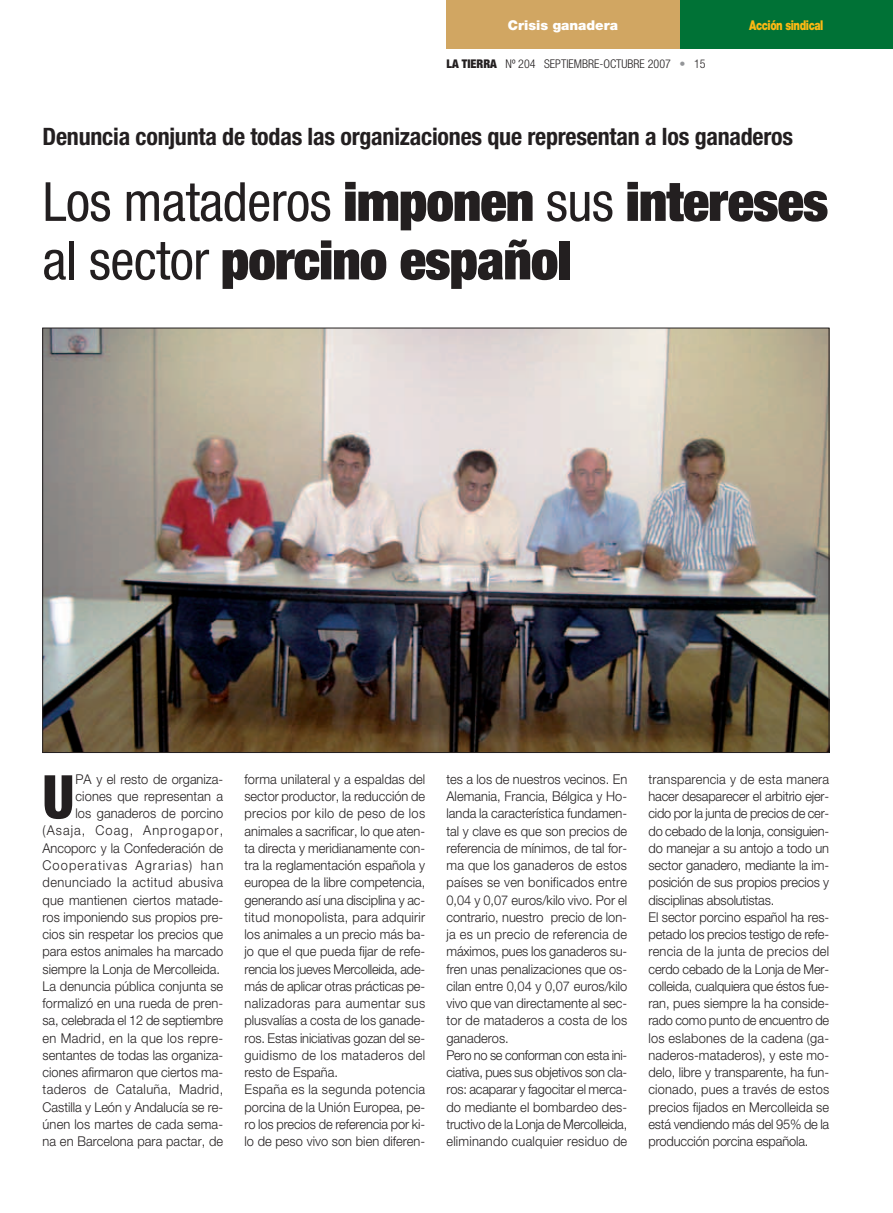
<style>
.page{position:relative;width:893px;height:1213px;background:#fff}
.page>*{position:absolute;margin:0;border:0;box-sizing:border-box;transform-origin:0 0}
.t1{font:900 condensed 60.15px "Helvetica Neue";color:#231f20;scale:.95 1}
.t2{font:900 expanded 54px/58.5px "Helvetica Neue";letter-spacing:-.01em;color:#231f20}
.t3{font:700 condensed 24px "Helvetica Neue";letter-spacing:-.01em;color:#231f20}
.t4{font:300 13.5px/17.2px "Helvetica Neue";color:#231f20;scale:.95 1}
.t5{font:900 13.5px "Helvetica Neue";color:#fff}
.t6{font:900 13.5px "Helvetica Neue";letter-spacing:-.04em;color:#fcb814;scale:.75 1}
.t7{font:300 condensed 12px "Helvetica Neue";color:#231f20}
.s1{font-weight:900}
.s2{color:#939598}
.s3{font-weight:400;font-stretch:condensed}
</style>
<div class="page">
<img style="left:42px;top:0;width:851px;height:753px">
<p class="t5" style="left:508px;top:20px;width:111px">Crisis ganadera</p>
<p class="t6" style="left:749px;top:20px;width:101px">Acción sindical</p>
<p class="t7" style="left:446px;top:59px;width:261px"><span class="s1">LA TIERRA</span> Nº 204 SEPTIEMBRE-OCTUBRE 2007 <span class="s2">•</span> 15</p>
<h3 class="t3" style="left:43px;top:128px;width:752px">Denuncia conjunta de todas las organizaciones que representan a los ganaderos</h3>
<h2 class="t2" style="left:43px;top:177px;width:787px"><span class="s3">Los mataderos</span> imponen <span class="s3">sus</span> intereses <span class="s3">al sector</span> porcino español</h2>
<p class="t4" style="left:43px;top:771px;width:192px;text-align:right">PA y el resto de organiza&shy;ciones que representan a<br>los ganaderos de porcino (Asaja, Coag, Anprogapor,<br>Ancoporc y la Confederación de<br>Cooperativas Agrarias) han denunciado la actitud abusiva que mantienen ciertos matade&shy;ros imponiendo sus propios pre&shy;cios sin respetar los precios que para estos animales ha marcado siempre la Lonja de Mercolleida.<br>La denuncia pública conjunta se formalizó en una rueda de pren&shy;sa, celebrada el 12 de septiembre en Madrid, en la que los repre&shy;sentantes de todas las organiza&shy;ciones afirmaron que ciertos ma&shy;taderos de Cataluña, Madrid,<br>Castilla y León y Andalucía se re&shy;únen los martes de cada sema&shy;na en Barcelona para pactar, de</p>
<p class="t4" style="left:244px;top:771px;width:192px">forma unilateral y a espaldas del sector productor, la reducción de precios por kilo de peso de los animales a sacrificar, lo que aten&shy;ta directa y meridianamente con&shy;tra la reglamentación española y europea de la libre competencia, generando así una disciplina y ac&shy;titud monopolista, para adquirir los animales a un precio más ba&shy;jo que el que pueda fijar de refe&shy;rencia los jueves Mercolleida, ade&shy;más de aplicar otras prácticas pe&shy;nalizadoras para aumentar sus plusvalías a costa de los ganade&shy;ros. Estas iniciativas gozan del se&shy;guidismo de los mataderos del resto de España.<br>España es la segunda potencia porcina de la Unión Europea, pe&shy;ro los precios de referencia por ki&shy;lo de peso vivo son bien diferen-</p>
<p class="t4" style="left:446px;top:771px;width:192px">tes a los de nuestros vecinos. En<br>Alemania, Francia, Bélgica y Ho&shy;landa la característica fundamen&shy;tal y clave es que son precios de referencia de mínimos, de tal for&shy;ma que los ganaderos de estos países se ven bonificados entre<br>0,04 y 0,07 euros/kilo vivo. Por el contrario, nuestro precio de lon&shy;ja es un precio de referencia de máximos, pues los ganaderos su&shy;fren unas penalizaciones que os&shy;cilan entre 0,04 y 0,07 euros/kilo vivo que van directamente al sec&shy;tor de mataderos a costa de los ganaderos.<br>Pero no se conforman con esta ini&shy;ciativa, pues sus objetivos son cla&shy;ros: acaparar y fagocitar el merca&shy;do mediante el bombardeo des&shy;tructivo de la Lonja de Mercolleida, eliminando cualquier residuo de</p>
<p class="t4" style="left:648px;top:771px;width:192px">transparencia y de esta manera hacer desaparecer el arbitrio ejer&shy;cido por la junta de precios de cer&shy;do cebado de la lonja, consiguien&shy;do manejar a su antojo a todo un sector ganadero, mediante la im&shy;posición de sus propios precios y disciplinas absolutistas.<br>El sector porcino español ha res&shy;petado los precios testigo de refe&shy;rencia de la junta de precios del cerdo cebado de la Lonja de Mer&shy;colleida, cualquiera que éstos fue&shy;ran, pues siempre la ha conside&shy;rado como punto de encuentro de los eslabones de la cadena (ga&shy;naderos-mataderos), y este mo&shy;delo, libre y transparente, ha fun&shy;cionado, pues a través de estos precios fijados en Mercolleida se está vendiendo más del 95% de la producción porcina española.</p>
<h1 class="t1" style="left:43px;top:775px;width:35px">U</h1>
</div>
